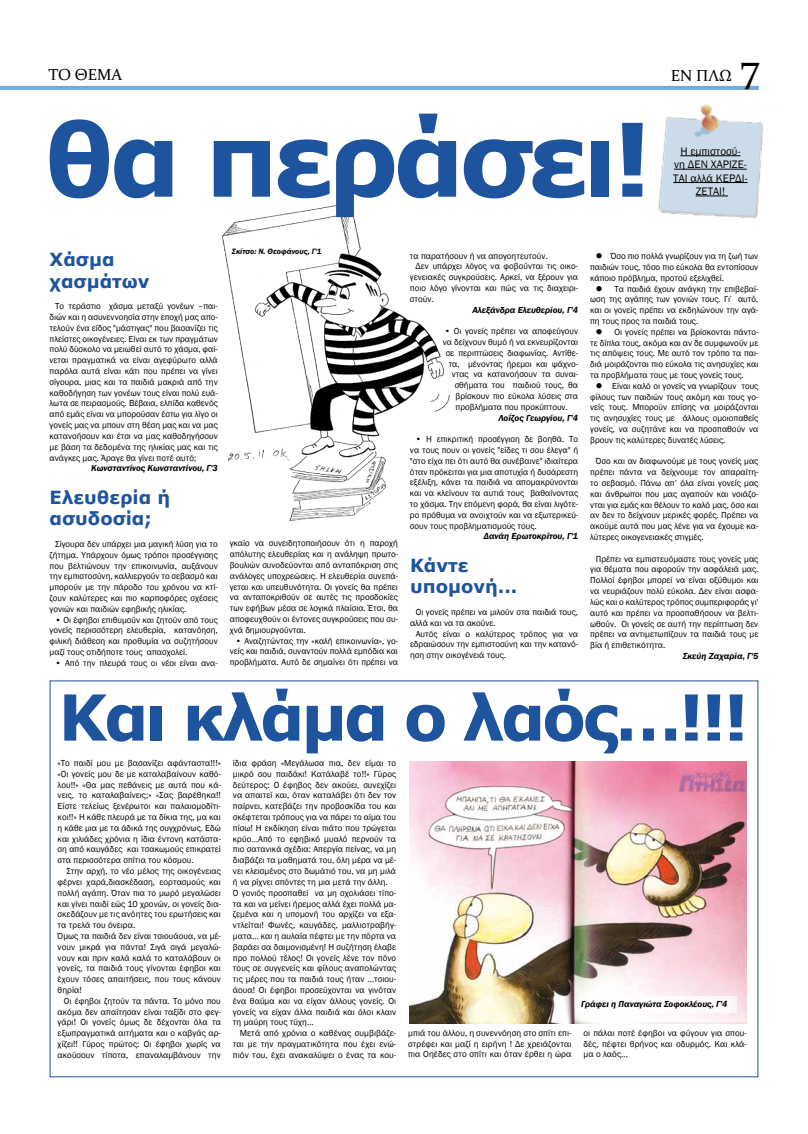
<style>
.page{position:relative;width:808px;height:1134px;background:#fff}
.page>*{position:absolute;margin:0;border:0;box-sizing:border-box;transform-origin:0 0}
.t1{font:700 101.5px "Verdana";letter-spacing:-.05em;color:#1e549e}
.t2{font:700 63.5px "Verdana";letter-spacing:-.05em;color:#1e549e}
.t3{font:40px "Constantia";color:#000}
.t4{font:700 18px/21.6px "Verdana";color:#1e549e}
.t5{font:16px "Constantia";color:#000}
.t6{font:11.2px/13.4px "Franklin Gothic";letter-spacing:.005em;color:#000;text-align:center}
.t7{font:9px/10.8px "Franklin Gothic";letter-spacing:.005em;color:#000;text-align:justify}
.t8{font:italic 600 9px "Franklin Gothic";color:#000}
.t9{font:italic 600 7.9px "Franklin Gothic";color:#000}
</style>
<div class="page">
<svg style="left:0;top:86px;width:759px;height:4px;background:#6eaedb"></svg>
<img style="left:658px;top:104px;width:105px;height:115px">
<hr style="left:680px;top:155px;width:60px;height:1px;background:#000">
<hr style="left:674px;top:169px;width:73px;height:1px;background:#000">
<hr style="left:673px;top:182px;width:74px;height:1px;background:#000">
<hr style="left:696px;top:196px;width:32px;height:1px;background:#000">
<img style="left:409px;top:762px;width:338px;height:262px">
<div style="left:578px;top:996px;width:158px;height:17px;background:#fff"></div>
<img style="left:222px;top:202px;width:228px;height:319px">
<h3 class="t5" style="left:48px;top:64px;width:75px">ΤΟ ΘΕΜΑ</h3>
<h3 class="t5" style="left:671px;top:65px;width:63px">ΕΝ ΠΛΩ</h3>
<h3 class="t3" style="left:740px;top:40px;width:21px">7</h3>
<h1 class="t1" style="left:44px;top:88px;width:610px">θα περάσει!</h1>
<p class="t6" style="left:673px;top:145px;width:76px">Η εμπιστοσύ-<br>νη ΔΕΝ ΧΑΡΙΖΕ-<br>ΤΑΙ αλλά ΚΕΡΔΙ-<br>ΖΕΤΑΙ!</p>
<h3 class="t4" style="left:50px;top:248px;width:102px">Χάσμα χασμάτων</h3>
<p class="t7" style="left:50px;top:301px;width:170px;text-indent:6px">Το τεράστιο χάσμα μεταξύ γονέων –παι&shy;διών και η ασυνεννοησία στην εποχή μας απο&shy;τελούν ένα είδος "μάστιγας" που βασανίζει τις πλείστες οικογένειες. Είναι εκ των πραγμάτων πολύ δύσκολο να μειωθεί αυτό το χάσμα, φαί&shy;νεται πραγματικά να είναι αγεφύρωτο αλλά παρόλα αυτά είναι κάτι που πρέπει να γίνει σίγουρα, μιας και τα παιδιά μακριά από την καθοδήγηση των γονέων τους είναι πολύ ευά&shy;λωτα σε πειρασμούς. Βέβαια, ελπίδα καθενός από εμάς είναι να μπορούσαν έστω για λίγο οι γονείς μας να μπουν στη θέση μας και να μας κατανοήσουν και έτσι να μας καθοδηγήσουν με βάση τα δεδομένα της ηλικίας μας και τις ανάγκες μας. Άραγε θα γίνει ποτέ αυτό;</p>
<p class="t8" style="left:91px;top:462px;width:128px">Κωνσταντίνος Κωνσταντίνου, Γ'3</p>
<h3 class="t4" style="left:50px;top:486px;width:122px">Ελευθερία ή ασυδοσία;</h3>
<p class="t7" style="left:50px;top:539px;width:170px;text-indent:6px">Σίγουρα δεν υπάρχει μια μαγική λύση για το ζήτημα. Υπάρχουν όμως τρόποι προσέγγισης που βελτιώνουν την επικοινωνία, αυξάνουν την εμπιστοσύνη, καλλιεργούν το σεβασμό και μπορούν με την πάροδο του χρόνου να κτί&shy;ζουν καλύτερες και πιο καρποφόρες σχέσεις γονιών και παιδιών εφηβικής ηλικίας.</p>
<p class="t7" style="left:50px;top:614px;width:170px;text-indent:6px">• Οι έφηβοι επιθυμούν και ζητούν από τους γονείς περισσότερη ελευθερία, κατανόηση, φιλική διάθεση και προθυμία να συζητήσουν μαζί τους οτιδήποτε τους απασχολεί.</p>
<p class="t7" style="left:55px;top:657px;width:164px">• Από την πλευρά τους οι νέοι είναι ανα-</p>
<p class="t9" style="left:232px;top:247px;width:91px">Σκίτσο: Ν. Θεοφάνους, Γ'1</p>
<p class="t7" style="left:230px;top:538px;width:170px">γκαίο να συνειδητοποιήσουν ότι η παροχή απόλυτης ελευθερίας και η ανάληψη πρωτο&shy;βουλιών συνοδεύονται από ανταπόκριση στις ανάλογες υποχρεώσεις. Η ελευθερία συνεπά&shy;γεται και υπευθυνότητα. Οι γονείς θα πρέπει να ανταποκριθούν σε αυτές τις προσδοκίες των εφήβων μέσα σε λογικά πλαίσια. Έτσι, θα αποφευχθούν οι έντονες συγκρούσεις που συ&shy;χνά δημιουργούνται.</p>
<p class="t7" style="left:230px;top:635px;width:170px;text-indent:6px">• Αναζητώντας την «καλή επικοινωνία», γο&shy;νείς και παιδιά, συναντούν πολλά εμπόδια και προβλήματα. Αυτό δε σημαίνει ότι πρέπει να</p>
<p class="t7" style="left:410px;top:250px;width:139px">τα παρατήσουν ή να απογοητευτούν.</p>
<p class="t7" style="left:416px;top:261px;width:164px">Δεν υπάρχει λόγος να φοβούνται τις οικο-</p>
<p class="t7" style="left:410px;top:272px;width:170px">γενειακές συγκρούσεις. Αρκεί, να ξέρουν για</p>
<p class="t7" style="left:410px;top:283px;width:170px">ποιο λόγο γίνονται και πώς να τις διαχειρι-</p>
<p class="t7" style="left:410px;top:294px;width:25px">στούν.</p>
<p class="t8" style="left:472px;top:304px;width:107px">Αλεξάνδρα Ελευθερίου, Γ'4</p>
<p class="t7" style="left:444px;top:326px;width:135px">• Οι γονείς πρέπει να αποφεύγουν</p>
<p class="t7" style="left:443px;top:337px;width:137px">να δείχνουν θυμό ή να εκνευρίζονται</p>
<p class="t7" style="left:446px;top:348px;width:134px">σε περιπτώσεις διαφωνίας. Αντίθε-</p>
<p class="t7" style="left:449px;top:358px;width:131px">τα, μένοντας ήρεμοι και ψάχνο-</p>
<p class="t7" style="left:452px;top:369px;width:128px">ντας να κατανοήσουν τα συναι-</p>
<p class="t7" style="left:455px;top:380px;width:125px">σθήματα του παιδιού τους, θα</p>
<p class="t7" style="left:456px;top:391px;width:124px">βρίσκουν πιο εύκολα λύσεις στα</p>
<p class="t7" style="left:456px;top:402px;width:114px">προβλήματα που προκύπτουν.</p>
<p class="t8" style="left:499px;top:412px;width:81px">Λοΐζος Γεωργίου, Γ'4</p>
<p class="t7" style="left:410px;top:434px;width:170px;text-indent:6px">• Η επικριτική προσέγγιση δε βοηθά. Το να τους πουν οι γονείς "είδες τι σου έλεγα" ή "στο είχα πει ότι αυτό θα συνέβαινε" ιδιαίτερα όταν πρόκειται για μια αποτυχία ή δυσάρεστη εξέλιξη, κάνει τα παιδιά να απομακρύνονται και να κλείνουν τα αυτιά τους βαθαίνοντας το χάσμα. Την επόμενη φορά, θα είναι λιγότε&shy;ρο πρόθυμα να ανοιχτούν και να εξωτερικεύ&shy;σουν τους προβληματισμούς τους.</p>
<p class="t8" style="left:484px;top:531px;width:96px">Δανάη Ερωτοκρίτου, Γ'1</p>
<h3 class="t4" style="left:410px;top:554px;width:109px">Κάντε υπομονή...</h3>
<p class="t7" style="left:410px;top:607px;width:170px;text-indent:6px">Oι γονείς πρέπει να μιλούν στα παιδιά τους, αλλά και να τα ακούνε.</p>
<p class="t7" style="left:410px;top:628px;width:170px;text-indent:6px">Αυτός είναι ο καλύτερος τρόπος για να εδραιώσουν την εμπιστοσύνη και την κατανό&shy;ηση στην οικογένειά τους.</p>
<p class="t7" style="left:590px;top:251px;width:170px;text-indent:6px">● Όσο πιο πολλά γνωρίζουν για τη ζωή των παιδιών τους, τόσο πιο εύκολα θα εντοπίσουν κάποιο πρόβλημα, προτού εξελιχθεί.</p>
<p class="t7" style="left:590px;top:283px;width:170px;text-indent:6px">● Τα παιδιά έχουν ανάγκη την επιβεβαί&shy;ωση της αγάπης των γονιών τους. Γι΄ αυτό, και οι γονείς πρέπει να εκδηλώνουν την αγά&shy;πη τους προς τα παιδιά τους.</p>
<p class="t7" style="left:590px;top:327px;width:170px;text-indent:6px">● Οι γονείς πρέπει να βρίσκονται πάντο&shy;τε δίπλα τους, ακόμα και αν δε συμφωνούν με τις απόψεις τους. Με αυτό τον τρόπο τα παι&shy;διά μοιράζονται πιο εύκολα τις ανησυχίες και τα προβλήματα τους με τους γονείς τους.</p>
<p class="t7" style="left:590px;top:381px;width:170px;text-indent:6px">● Είναι καλό οι γονείς να γνωρίζουν τους φίλους των παιδιών τους ακόμη και τους γο&shy;νείς τους. Μπορούν επίσης να μοιράζονται τις ανησυχίες τους με άλλους ομοιοπαθείς γονείς, να συζητάνε και να προσπαθούν να βρουν τις καλύτερες δυνατές λύσεις.</p>
<p class="t7" style="left:590px;top:456px;width:170px;text-indent:6px">Όσο και αν διαφωνούμε με τους γονείς μας πρέπει πάντα να δείχνουμε τον απαραίτη&shy;το σεβασμό. Πάνω απ’ όλα είναι γονείς μας και άνθρωποι που μας αγαπούν και νοιάζο&shy;νται για εμάς και θέλουν το καλό μας, όσο και αν δεν το δείχνουν μερικές φορές. Πρέπει να ακούμε αυτά που μας λένε για να έχουμε κα&shy;λύτερες οικογενειακές στιγμές.</p>
<p class="t7" style="left:590px;top:553px;width:170px;text-indent:6px">Πρέπει να εμπιστευόμαστε τους γονείς μας για θέματα που αφορούν την ασφάλειά μας.<br>Πολλοί έφηβοι μπορεί να είναι οξύθυμοι και να νευριάζουν πολύ εύκολα. Δεν είναι ασφα&shy;λώς και ο καλύτερος τρόπος συμπεριφοράς γι' αυτό και πρέπει να προσπαθήσουν να βελτι&shy;ωθούν. Οι γονείς σε αυτή την περίπτωση δεν πρέπει να αντιμετωπίζουν τα παιδιά τους με βία ή επιθετικότητα.</p>
<p class="t8" style="left:683px;top:650px;width:77px">Σκεύη Ζαχαρία, Γ'5</p>
<h2 class="t2" style="left:58px;top:672px;width:692px">Και κλάμα ο λαός…!!!</h2>
<p class="t7" style="left:58px;top:758px;width:165px">«Το παιδί μου με βασανίζει αφάνταστα!!!» «Οι γονείς μου δε με καταλαβαίνουν καθό&shy;λου!!» «Θα μας πεθάνεις με αυτά που κά&shy;νεις, το καταλαβαίνεις;» «Σας βαρέθηκα!!<br>Είστε τελείως ξενέρωτοι και παλαιομοδίτι&shy;κοι!!» Η κάθε πλευρά με τα δίκια της, μα και η κάθε μια με τα άδικά της συγχρόνως. Εδώ και χιλιάδες χρόνια η ίδια έντονη κατάστα&shy;ση από καυγάδες και τσακωμούς επικρατεί στα περισσότερα σπίτια του κόσμου.</p>
<p class="t7" style="left:58px;top:866px;width:165px;text-align:left;text-indent:9px">Στην αρχή, το νέο μέλος της οικογένειας φέρνει χαρά,διασκέδαση, εορτασμούς και πολλή αγάπη. Όταν πια το μωρό μεγαλώσει και γίνει παιδί εώς 10 χρονών, οι γονείς δια&shy;σκεδάζουν με τις ανόητες του ερωτήσεις και τα τρελά του όνειρα.<br>Όμως τα παιδιά δεν είναι τσιουάουα, να μέ&shy;νουν μικρά για πάντα! Σιγά σιγά μεγαλώ&shy;νουν και πριν καλά καλά το καταλάβουν οι γονείς, τα παιδιά τους γίνονται έφηβοι και έχουν τόσες απαιτήσεις, που τους κάνουν θηρία!</p>
<p class="t7" style="left:58px;top:995px;width:165px;text-indent:6px">Οι έφηβοι ζητούν τα πάντα. Το μόνο που ακόμα δεν απαίτησαν είναι ταξίδι στο φεγ&shy;γάρι! Οι γονείς όμως δε δέχονται όλα τα εξωπραγματικά αιτήματα και ο καβγάς αρ&shy;χίζει!! Γύρος πρώτος: Οι έφηβοι χωρίς να ακούσουν τίποτα, επαναλαμβάνουν την</p>
<p class="t7" style="left:233px;top:758px;width:165px;text-align:left">ίδια φράση «Μεγάλωσα πια, δεν είμαι το μικρό σου παιδάκι! Κατάλαβέ το!!» Γύρος δεύτερος: Ο έφηβος δεν ακούει, συνεχίζει να απαιτεί και, όταν καταλάβει ότι δεν τον παίρνει, κατεβάζει την προβοσκίδα του και σκέφτεται τρόπους για να πάρει το αίμα του πίσω! Η εκδίκηση είναι πιάτο που τρώγεται κρύο…Από το εφηβικό μυαλό περνούν τα πιο σατανικά σχέδια: Απεργία πείνας, να μη διαβάζει τα μαθηματά του, όλη μέρα να μέ&shy;νει κλεισμένος στο δωμάτιό του, να μη μιλά ή να ρίχνει σπόντες τη μια μετά την άλλη.<br>Ο γονιός προσπαθεί να μη σχολιάσει τίπο&shy;τα και να μείνει ήρεμος αλλά έχει πολλά μα&shy;ζεμένα και η υπομονή του αρχίζει να εξα&shy;ντλείται! Φωνές, καυγάδες, μαλλιοτραβήγ&shy;ματα… και η αυλαία πέφτει με την πόρτα να βαράει σα δαιμονισμένη! Η συζήτηση έλαβε προ πολλού τέλος! Οι γονείς λένε τον πόνο τους σε συγγενείς και φίλους αναπολώντας τις μέρες που τα παιδιά τους ήταν …τσιου&shy;άουα! Οι έφηβοι προσεύχονται να γινόταν ένα θαύμα και να είχαν άλλους γονείς. Οι γονείς να είχαν άλλα παιδιά και όλοι κλαιν τη μαύρη τους τύχη…</p>
<p class="t7" style="left:233px;top:1028px;width:165px;text-indent:7px">Μετά από χρόνια ο καθένας συμβιβάζε&shy;ται με την πραγματικότητα που έχει ενώ&shy;πιόν του, έχει ανακαλύψει ο ένας τα κου-</p>
<p class="t7" style="left:408px;top:1027px;width:165px">μπιά του άλλου, η συνεννόηση στο σπίτι επι&shy;στρέφει και μαζί η ειρήνη ! Δε χρειάζονται πια Οηέδες στο σπίτι και όταν έρθει η ώρα</p>
<p class="t7" style="left:583px;top:1027px;width:165px">οι πάλαι ποτέ έφηβοι να φύγουν για σπου&shy;δές, πέφτει θρήνος και οδυρμός. Και κλά&shy;μα ο λαός…</p>
<p class="t8" style="left:581px;top:998px;width:148px">Γράφει η Παναγιώτα Σοφοκλέους, Γ'4</p>
</div>
